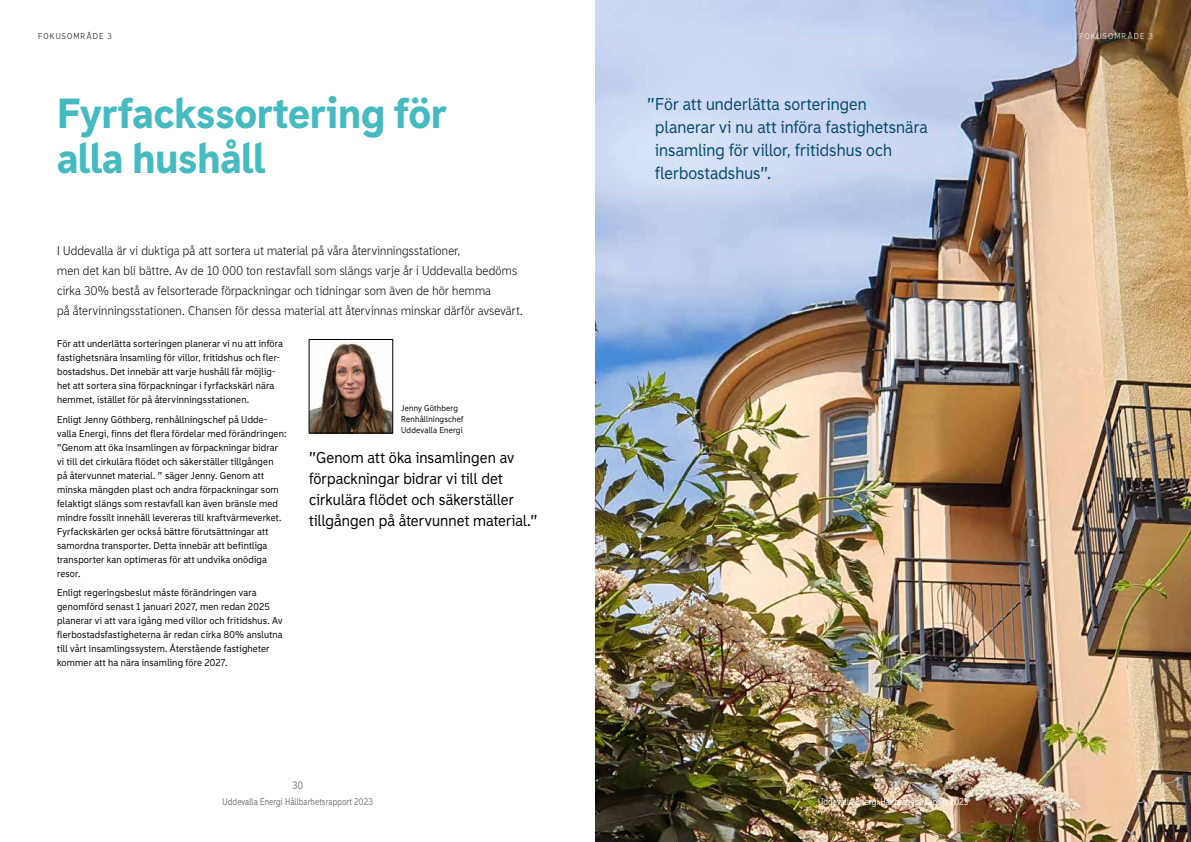
<style>
.page{position:relative;width:1191px;height:842px;background:#fff}
.page>*{position:absolute;margin:0;border:0;box-sizing:border-box;transform-origin:0 0}
.t1{font:900 40px/45px "Madras";letter-spacing:-.015em;color:#45bbc1}
.t2{font:16.4px/22.9px "Madras";letter-spacing:.01em;color:#00486a}
.t3{font:15px/21px "Madras";letter-spacing:.01em;color:#000}
.t4{font:300 12px/20px "Madras";letter-spacing:.02em;color:#000}
.t5{font:10.4px "Madras";color:#6f7070;scale:.87 1}
.t6{font:10.4px "Madras";color:#fff;scale:.87 1}
.t7{font:9.5px/14px "Madras";letter-spacing:.02em;color:#000}
.t8{font:9.2px "Madras";letter-spacing:.02em;color:#6f7070;scale:.87 1}
.t9{font:9.2px "Madras";letter-spacing:.02em;color:#fff;scale:.87 1}
.t10{font:8px/11px "Madras";letter-spacing:.025em;color:#000}
.t11{font:300 8px "Madras";letter-spacing:.15em;color:#000}
.t12{font:300 8px "Madras";letter-spacing:.15em;color:#fff}
</style>
<div class="page">
<img style="left:595px;top:0;width:596px;height:842px">
<img style="left:311px;top:343px;width:80px;height:88px">
<div style="left:309px;top:339px;width:84px;height:94px;border:1px solid #000"></div>
<p class="t11" style="left:38px;top:31px;width:75px">FOKUSOMRÅDE 3</p>
<p class="t12" style="left:1079px;top:31px;width:75px">FOKUSOMRÅDE 3</p>
<h1 class="t1" style="left:57px;top:91px;width:391px">Fyrfackssortering för alla hushåll</h1>
<p class="t4" style="left:57px;top:240px;width:467px">I Uddevalla är vi duktiga på att sortera ut material på våra återvinningsstationer,<br>men det kan bli bättre. Av de 10 000 ton restavfall som slängs varje år i Uddevalla bedöms cirka 30% bestå av felsorterade förpackningar och tidningar som även de hör hemma<br>på återvinningsstationen. Chansen för dessa material att återvinnas minskar därför avsevärt.</p>
<p class="t7" style="left:57px;top:337px;width:227px">För att underlätta sorteringen planerar vi nu att införa fastighetsnära insamling för villor, fritidshus och fler&shy;bostadshus. Det innebär att varje hushåll får möjlig&shy;het att sortera sina förpackningar i fyrfackskärl nära hemmet, istället för på återvinningsstationen.</p>
<p class="t7" style="left:57px;top:412px;width:231px">Enligt Jenny Göthberg, renhållningschef på Udde&shy;valla Energi, finns det flera fördelar med förändringen: ”Genom att öka insamlingen av förpackningar bidrar vi till det cirkulära flödet och säkerställer tillgången<br>på återvunnet material. ” säger Jenny. Genom att minska mängden plast och andra förpackningar som felaktigt slängs som restavfall kan även bränsle med mindre fossilt innehåll levereras till kraftvärmeverket.<br>Fyrfackskärlen ger också bättre förutsättningar att samordna transporter. Detta innebär att befintliga transporter kan optimeras för att undvika onödiga resor.</p>
<p class="t7" style="left:57px;top:586px;width:227px">Enligt regeringsbeslut måste förändringen vara genomförd senast 1 januari 2027, men redan 2025 planerar vi att vara igång med villor och fritidshus. Av flerbostadsfastigheterna är redan cirka 80% anslutna till vårt insamlingssystem. Återstående fastigheter kommer att ha nära insamling före 2027.</p>
<p class="t10" style="left:401px;top:402px;width:64px">Jenny Göthberg<br>Renhållningschef<br>Uddevalla Energi</p>
<h3 class="t3" style="left:309px;top:447px;width:230px">”Genom att öka insamlingen av förpackningar bidrar vi till det cirkulära flödet och säkerställer tillgången på återvunnet material.”</h3>
<p class="t5" style="left:292px;top:779px;width:14px">30</p>
<p class="t8" style="left:222px;top:796px;width:174px">Uddevalla Energi Hållbarhetsrapport 2023</p>
<h2 class="t2" style="left:655px;top:93px;width:274px;text-indent:-8px">”För att underlätta sorteringen planerar vi nu att införa fastighetsnära insamling för villor, fritidshus och flerbostadshus”.</h2>
<p class="t6" style="left:888px;top:779px;width:13px">31</p>
<p class="t9" style="left:818px;top:796px;width:174px">Uddevalla Energi Hållbarhetsrapport 2023</p>
</div>
